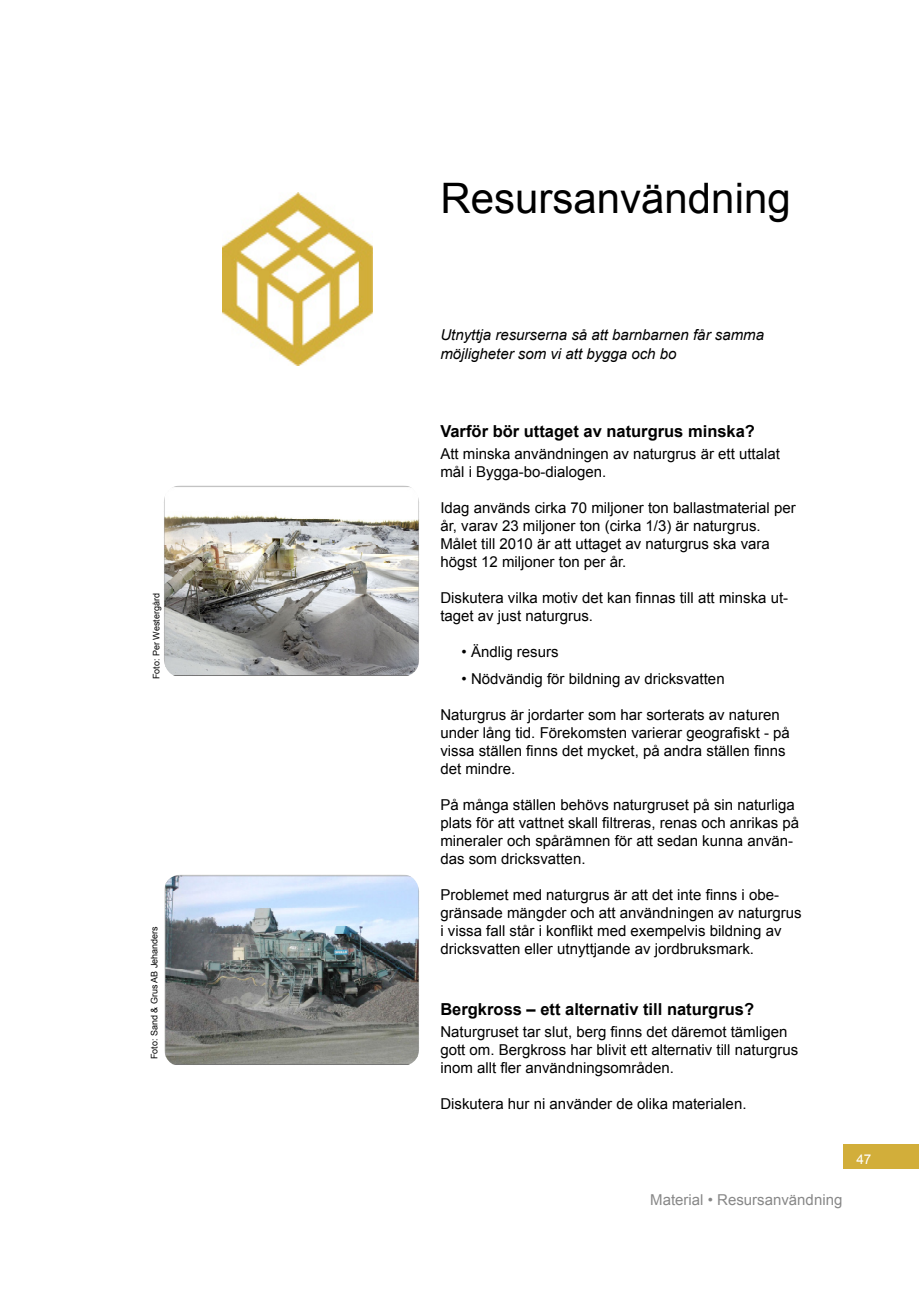
<style>
.page{position:relative;width:919px;height:1289px;background:#fff}
.page>*{position:absolute;margin:0;border:0;box-sizing:border-box;transform-origin:0 0}
.Rubrik{font:42px "Arial";color:#000}
.Underrubrik_1{font:700 16.5px "Arial";color:#000}
.Vanlig_text{font:15px/18px "Arial";color:#000}
.Kursiv_vanligtext{font:italic 15px "Arial";color:#000}
.Brödtext{font:15px "Arial";color:#888}
.Bildtext{font:13.5px "Arial";color:#fff}
.Bildtext-2{font:9px "Arial";color:#000}
</style>
<div class="page">
<div style="left:843px;top:1144px;width:75px;height:25px;background:#d2ae3a"></div>
<img style="left:164px;top:485px;width:255px;height:191px">
<img style="left:223px;top:193px;width:149px;height:173px">
<img style="left:164px;top:874px;width:255px;height:191px">
<p class="Bildtext-2" style="left:151px;top:679px;width:87px;rotate:-90deg">Foto: Per Westergård</p>
<p class="Bildtext-2" style="left:149px;top:1059px;width:135px;rotate:-90deg">Foto: Sand &amp; Grus AB Jehanders</p>
<p class="Rubrik" style="left:440px;top:175px;width:352px">Resursanvändning</p>
<p class="Kursiv_vanligtext" style="left:440px;top:326px;width:325px">Utnyttja resurserna så att barnbarnen får samma</p>
<p class="Kursiv_vanligtext" style="left:440px;top:345px;width:237px">möjligheter som vi att bygga och bo</p>
<p class="Underrubrik_1" style="left:440px;top:422px;width:316px">Varför bör uttaget av naturgrus minska?</p>
<p class="Vanlig_text" style="left:440px;top:445px;width:341px">Att minska användningen av naturgrus är ett uttalat mål i Bygga-bo-dialogen.</p>
<p class="Vanlig_text" style="left:440px;top:499px;width:357px">Idag används cirka 70 miljoner ton ballastmaterial per år, varav 23 miljoner ton (cirka 1/3) är naturgrus.</p>
<p class="Vanlig_text" style="left:440px;top:535px;width:331px">Målet till 2010 är att uttaget av naturgrus ska vara högst 12 miljoner ton per år.</p>
<p class="Vanlig_text" style="left:440px;top:589px;width:349px">Diskutera vilka motiv det kan finnas till att minska ut&shy;taget av just naturgrus.</p>
<p class="Vanlig_text" style="left:461px;top:643px;width:98px">• Ändlig resurs</p>
<p class="Vanlig_text" style="left:461px;top:670px;width:264px">• Nödvändig för bildning av dricksvatten</p>
<p class="Vanlig_text" style="left:440px;top:706px;width:351px">Naturgrus är jordarter som har sorterats av naturen under lång tid. Förekomsten varierar geografiskt - på vissa ställen finns det mycket, på andra ställen finns det mindre.</p>
<p class="Vanlig_text" style="left:440px;top:796px;width:360px">På många ställen behövs naturgruset på sin naturliga plats för att vattnet skall filtreras, renas och anrikas på mineraler och spårämnen för att sedan kunna använ&shy;das som dricksvatten.</p>
<p class="Vanlig_text" style="left:440px;top:886px;width:363px">Problemet med naturgrus är att det inte finns i obe&shy;gränsade mängder och att användningen av naturgrus i vissa fall står i konflikt med exempelvis bildning av dricksvatten eller utnyttjande av jordbruksmark.</p>
<p class="Underrubrik_1" style="left:440px;top:999px;width:315px">Bergkross – ett alternativ till naturgrus?</p>
<p class="Vanlig_text" style="left:440px;top:1022px;width:359px">Naturgruset tar slut, berg finns det däremot tämligen gott om. Bergkross har blivit ett alternativ till naturgrus inom allt fler användningsområden.</p>
<p class="Vanlig_text" style="left:440px;top:1094px;width:307px">Diskutera hur ni använder de olika materialen.</p>
<p class="Brödtext" style="left:650px;top:1190px;width:193px">Material • Resursanvändning</p>
<p class="Bildtext" style="left:856px;top:1151px;width:17px">47</p>
</div>
